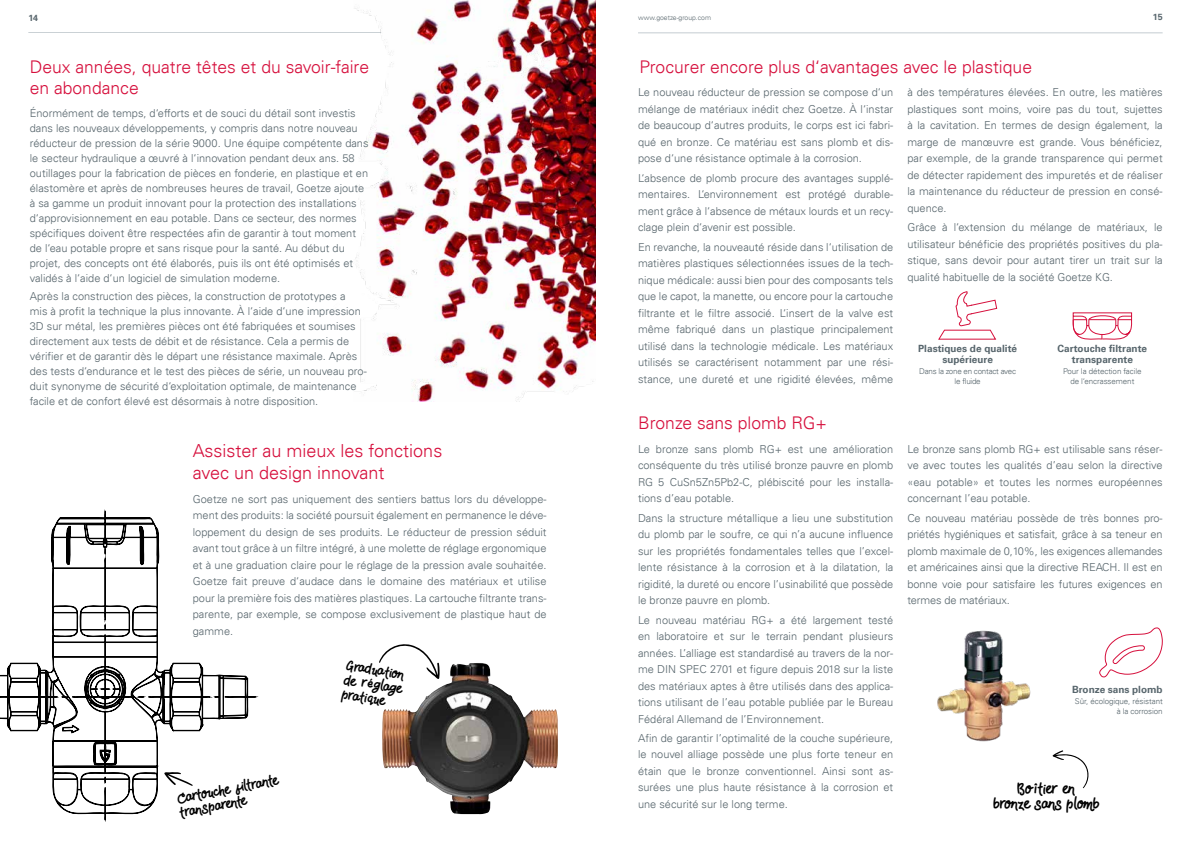
<style>
.page{position:relative;width:1191px;height:842px;background:#fff}
.page>*{position:absolute;margin:0;border:0;box-sizing:border-box;transform-origin:0 0}
.t1{font:300 18px/21.6px "Univers";color:#d60f3c}
.t2{font:300 17.5px/21px "Univers";color:#d60f3c}
.t3{font:13px/15px "Hands Down";letter-spacing:-.095em;color:#000;text-align:center}
.t4{font:12px/14.4px "Hands Down";color:#000}
.t5{font:300 11px/16.5px "Univers";color:#58666d;text-align:justify}
.t6{font:700 10px/11px "Univers";color:#58666d;text-align:center}
.t7{font:700 8.8px "Univers";color:#58666d}
.t8{font:300 8px/10px "Univers";letter-spacing:-.01em;color:#58666d;text-align:center}
.t9{font:300 8px/10px "Univers";letter-spacing:-.03em;color:#58666d;text-align:center}
.t10{font:300 6.8px "Univers";color:#58666d}
</style>
<div class="page">
<hr style="left:638px;top:33px;width:524px;height:1px;background:#b6c0c6">
<hr style="left:28px;top:32px;width:525px;height:1px;background:#b6c0c6">
<img style="left:217px;top:0;width:378px;height:402px">
<img style="left:382px;top:663px;width:176px;height:152px">
<svg style="left:0;top:511px;width:257px;height:310px"></svg>
<svg style="left:164px;top:772px;width:29px;height:14px"></svg>
<svg style="left:379px;top:644px;width:60px;height:35px"></svg>
<svg style="left:938px;top:292px;width:59px;height:48px"></svg>
<svg style="left:1072px;top:312px;width:60px;height:28px"></svg>
<img style="left:937px;top:630px;width:94px;height:112px">
<svg style="left:1052px;top:750px;width:37px;height:38px"></svg>
<svg style="left:1099px;top:627px;width:64px;height:51px"></svg>
<p class="t7" style="left:28px;top:13px;width:11px">14</p>
<p class="t10" style="left:638px;top:13px;width:75px">www.goetze-group.com</p>
<p class="t7" style="left:1152px;top:12px;width:11px">15</p>
<h2 class="t2" style="left:30px;top:56px;width:341px">Deux années, quatre têtes et du savoir-faire en abondance</h2>
<p class="t5" style="left:30px;top:106px;width:340px;line-height:15px;text-align:left">Énormément de temps, d‘efforts et de souci du détail sont investis dans les nouveaux développements, y compris dans notre nouveau réducteur de pression de la série 9000. Une équipe compétente dans le secteur hydraulique a œuvré à l‘innovation pendant deux ans. 58 outillages pour la fabrication de pièces en fonderie, en plastique et en élastomère et après de nombreuses heures de travail, Goetze ajoute à sa gamme un produit innovant pour la protection des installations d‘approvisionnement en eau potable. Dans ce secteur, des normes spécifiques doivent être respectées afin de garantir à tout moment de l‘eau potable propre et sans risque pour la santé. Au début du projet, des concepts ont été élaborés, puis ils ont été optimisés et validés à l‘aide d‘un logiciel de simulation moderne.</p>
<p class="t5" style="left:30px;top:289px;width:338px;line-height:15px;text-align:left">Après la construction des pièces, la construction de prototypes a<br>mis à profit la technique la plus innovante. À l‘aide d‘une impression 3D sur métal, les premières pièces ont été fabriquées et soumises directement aux tests de débit et de résistance. Cela a permis de vérifier et de garantir dès le départ une résistance maximale. Après des tests d‘endurance et le test des pièces de série, un nouveau pro&shy;duit synonyme de sécurité d‘exploitation optimale, de maintenance facile et de confort élevé est désormais à notre disposition.</p>
<h1 class="t1" style="left:193px;top:440px;width:251px">Assister au mieux les fonctions avec un design innovant</h1>
<p class="t5" style="left:193px;top:491px;width:355px">Goetze ne sort pas uniquement des sentiers battus lors du développe&shy;ment des produits: la société poursuit également en permanence le déve&shy;loppement du design de ses produits. Le réducteur de pression séduit avant tout grâce à un filtre intégré, à une molette de réglage ergonomique et à une graduation claire pour le réglage de la pression avale souhaitée.<br>Goetze fait preuve d‘audace dans le domaine des matériaux et utilise pour la première fois des matières plastiques. La cartouche filtrante trans&shy;parente, par exemple, se compose exclusivement de plastique haut de gamme.</p>
<p class="t4" style="left:176px;top:792px;width:106px;rotate:-11deg">Cartouche filtrante transparente</p>
<p class="t4" style="left:348px;top:658px;width:62px;rotate:9deg">Graduation de réglage pratique</p>
<h2 class="t2" style="left:639px;top:56px;width:394px">Procurer encore plus d‘avantages avec le plastique</h2>
<p class="t5" style="left:638px;top:84px;width:257px">Le nouveau réducteur de pression se compose d‘un mélange de matériaux inédit chez Goetze. À l‘instar de beaucoup d‘autres produits, le corps est ici fabri&shy;qué en bronze. Ce matériau est sans plomb et dis&shy;pose d‘une résistance optimale à la corrosion.</p>
<p class="t5" style="left:638px;top:170px;width:257px">L‘absence de plomb procure des avantages supplé&shy;mentaires. L‘environnement est protégé durable&shy;ment grâce à l‘absence de métaux lourds et un recy&shy;clage plein d‘avenir est possible.</p>
<p class="t5" style="left:638px;top:238px;width:257px">En revanche, la nouveauté réside dans l‘utilisation de matières plastiques sélectionnées issues de la tech&shy;nique médicale: aussi bien pour des composants tels que le capot, la manette, ou encore pour la cartouche filtrante et le filtre associé. L‘insert de la valve est même fabriqué dans un plastique principalement utilisé dans la technologie médicale. Les matériaux utilisés se caractérisent notamment par une rési&shy;stance, une dureté et une rigidité élevées, même</p>
<h2 class="t2" style="left:638px;top:412px;width:190px">Bronze sans plomb RG+</h2>
<p class="t5" style="left:638px;top:441px;width:257px">Le bronze sans plomb RG+ est une amélioration conséquente du très utilisé bronze pauvre en plomb RG 5 CuSn5Zn5Pb2-C, plébiscité pour les installa&shy;tions d’eau potable.</p>
<p class="t5" style="left:638px;top:510px;width:257px">Dans la structure métallique a lieu une substitution du plomb par le soufre, ce qui n’a aucune influence sur les propriétés fondamentales telles que l’excel&shy;lente résistance à la corrosion et à la dilatation, la rigidité, la dureté ou encore l’usinabilité que possède le bronze pauvre en plomb.</p>
<p class="t5" style="left:638px;top:611px;width:257px">Le nouveau matériau RG+ a été largement testé en laboratoire et sur le terrain pendant plusieurs années. L’alliage est standardisé au travers de la nor&shy;me DIN SPEC 2701 et figure depuis 2018 sur la liste des matériaux aptes à être utilisés dans des applica&shy;tions utilisant de l’eau potable publiée par le Bureau Fédéral Allemand de l’Environnement.</p>
<p class="t5" style="left:638px;top:730px;width:257px">Afin de garantir l’optimalité de la couche supérieure, le nouvel alliage possède une plus forte teneur en étain que le bronze conventionnel. Ainsi sont as&shy;surées une plus haute résistance à la corrosion et une sécurité sur le long terme.</p>
<p class="t5" style="left:907px;top:84px;width:257px">à des températures élevées. En outre, les matières plastiques sont moins, voire pas du tout, sujettes à la cavitation. En termes de design également, la marge de manœuvre est grande. Vous bénéficiez, par exemple, de la grande transparence qui permet de détecter rapidement des impuretés et de réaliser la maintenance du réducteur de pression en consé&shy;quence.</p>
<p class="t5" style="left:907px;top:219px;width:257px">Grâce à l‘extension du mélange de matériaux, le utilisateur bénéficie des propriétés positives du pla&shy;stique, sans devoir pour autant tirer un trait sur la qualité habituelle de la société Goetze KG.</p>
<p class="t6" style="left:918px;top:344px;width:100px">Plastiques de qualité supérieure</p>
<p class="t9" style="left:919px;top:366px;width:98px">Dans la zone en contact avec le fluide</p>
<p class="t6" style="left:1057px;top:344px;width:91px">Cartouche filtrante transparente</p>
<p class="t8" style="left:1063px;top:366px;width:80px">Pour la détection facile de l‘encrassement</p>
<p class="t5" style="left:907px;top:441px;width:257px">Le bronze sans plomb RG+ est utilisable sans réser&shy;ve avec toutes les qualités d’eau selon la directive «eau potable» et toutes les normes européennes concernant l’eau potable.</p>
<p class="t5" style="left:907px;top:510px;width:257px">Ce nouveau matériau possède de très bonnes pro&shy;priétés hygiéniques et satisfait, grâce à sa teneur en plomb maximale de 0,10%, les exigences allemandes et américaines ainsi que la directive REACH. Il est en bonne voie pour satisfaire les futures exigences en termes de matériaux.</p>
<p class="t6" style="left:1072px;top:684px;width:92px">Bronze sans plomb</p>
<p class="t8" style="left:1075px;top:696px;width:89px;text-align:right">Sûr, écologique, résistant à la corrosion</p>
<p class="t3" style="left:993px;top:781px;width:108px">Boîtier en<br>bronze sans plomb</p>
</div>
